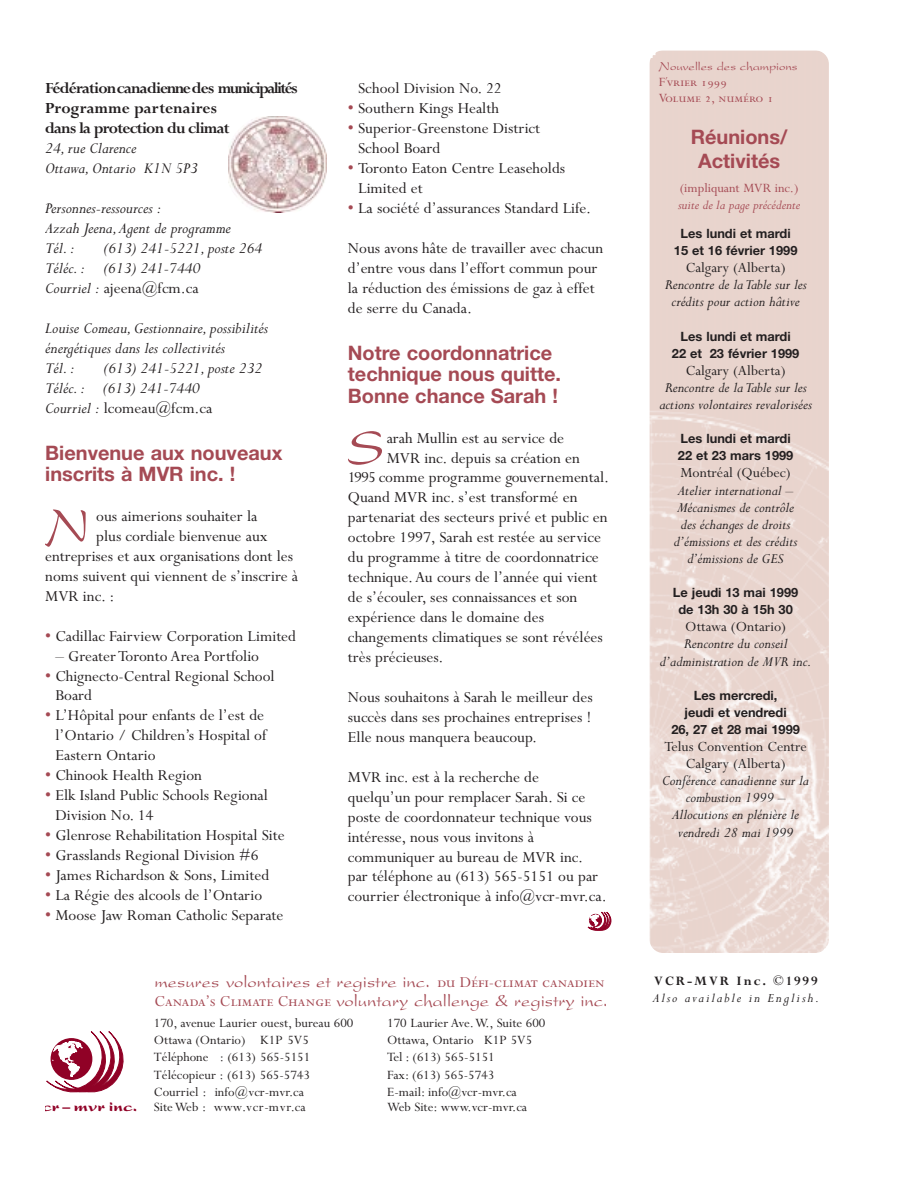
<style>
.page{position:relative;width:918px;height:1188px;background:#fff}
.page>*{position:absolute;margin:0;border:0;box-sizing:border-box;transform-origin:0 0}
.t1{font:50.25px "Present";color:#a54a54}
.t2{font:700 19.95px/21.3px "Helvetica Neue";color:#a54a54}
.t3{font:18.6px/18.5px "Present";color:#a54a54}
.t4{font:17.1px/20px "Perpetua";color:#231f20}
.t5{font:italic 17.1px/20px "Perpetua";color:#231f20}
.t6{font:700 17.1px/20px "Perpetua";letter-spacing:-.045em;color:#231f20}
.t7{font:italic 15.6px/17.1px "Perpetua";color:#231f20;text-align:center}
.t8{font:15.6px/17.1px "Perpetua";color:#231f20;text-align:center}
.t9{font:900 15.6px "Present";color:#900126}
.t10{font:14.25px/17.1px "Perpetua";color:#231f20}
.t11{font:14.25px/15.8px "Perpetua SC";color:#a54a54}
.t12{font:italic 14.25px "Perpetua";color:#a54a54}
.t13{font:italic 14.25px "Perpetua";letter-spacing:.135em;color:#231f20}
.t14{font:14.25px "Perpetua";color:#a54a54}
.t15{font:700 14.25px "Perpetua";letter-spacing:.135em;color:#231f20}
.t16{font:700 12.9px/17.1px "Helvetica Neue";color:#231f20;text-align:center}
.t17{font:12.9px "Present";color:#a54a54}
.s1{font-style:normal}
.s2{font-weight:700;color:#a54a54}
.s3{font-family:"Perpetua SC";font-size:17.1px}
</style>
<div class="page">
<svg style="left:588px;top:912px;width:24px;height:19px"></svg>
<img style="left:649px;top:50px;width:180px;height:903px;border-radius:14px">
<svg style="left:46px;top:1031px;width:78px;height:62px"></svg>
<svg style="left:225px;top:113px;width:103px;height:103px"></svg>
<img style="left:229px;top:116px;width:97px;height:97px">
<p class="t6" style="left:45px;top:81px;width:254px">Fédérationcanadiennedes municipalités<br>Programme partenaires<br>dans la protection du climat</p>
<p class="t5" style="left:45px;top:140px;width:154px">24, rue Clarence<br>Ottawa, Ontario K1N 5P3</p>
<p class="t5" style="left:45px;top:200px;width:187px">Personnes-ressources :<br>Azzah Jeena,Agent de programme<br>Tél. :</p>
<p class="t5" style="left:45px;top:240px;width:219px;text-indent:59px">(613) 241-5221, poste 264<br>Téléc. : (613) 241-7440<br>Courriel : <span class="s1">ajeena@fcm.ca</span></p>
<p class="t5" style="left:45px;top:320px;width:225px">Louise Comeau, Gestionnaire, possibilités énergétiques dans les collectivités<br>Tél. :</p>
<p class="t5" style="left:45px;top:360px;width:219px;text-indent:59px">(613) 241-5221, poste 232<br>Téléc. : (613) 241-7440<br>Courriel : <span class="s1">lcomeau@fcm.ca</span></p>
<p class="t2" style="left:45px;top:444px;width:239px">Bienvenue aux nouveaux inscrits à MVR inc. !</p>
<h1 class="t1" style="left:46px;top:507px;width:46px">N</h1>
<p class="t4" style="left:96px;top:508px;width:163px">ous aimerions souhaiter la</p>
<p class="t4" style="left:96px;top:528px;width:173px">plus cordiale bienvenue aux</p>
<p class="t4" style="left:45px;top:548px;width:250px">entreprises et aux organisations dont les</p>
<p class="t4" style="left:45px;top:568px;width:254px">noms suivent qui viennent de s’inscrire à</p>
<p class="t4" style="left:45px;top:588px;width:71px">MVR inc. :</p>
<p class="t4" style="left:45px;top:628px;width:252px"><span class="s2">•</span> Cadillac Fairview Corporation Limited</p>
<p class="t4" style="left:55px;top:648px;width:205px">– Greater Toronto Area Portfolio</p>
<p class="t4" style="left:55px;top:668px;width:221px;text-indent:-10px"><span class="s2">•</span> Chignecto-Central Regional School<br>Board</p>
<p class="t4" style="left:55px;top:708px;width:213px;text-indent:-10px"><span class="s2">•</span> L’Hôpital pour enfants de l’est de l’Ontario / Children’s Hospital of<br>Eastern Ontario</p>
<p class="t4" style="left:45px;top:767px;width:158px"><span class="s2">•</span> Chinook Health Region</p>
<p class="t4" style="left:55px;top:787px;width:214px;text-indent:-10px"><span class="s2">•</span> Elk Island Public Schools Regional<br>Division No. 14</p>
<p class="t4" style="left:45px;top:827px;width:241px"><span class="s2">•</span> Glenrose Rehabilitation Hospital Site</p>
<p class="t4" style="left:45px;top:847px;width:215px"><span class="s2">•</span> Grasslands Regional Division #6</p>
<p class="t4" style="left:45px;top:867px;width:226px"><span class="s2">•</span> James Richardson &amp; Sons, Limited</p>
<p class="t4" style="left:45px;top:887px;width:219px"><span class="s2">•</span> La Régie des alcools de l’Ontario</p>
<p class="t4" style="left:45px;top:907px;width:240px"><span class="s2">•</span> Moose Jaw Roman Catholic Separate</p>
<p class="t4" style="left:358px;top:81px;width:145px">School Division No. 22</p>
<p class="t4" style="left:348px;top:101px;width:153px"><span class="s2">•</span> Southern Kings Health</p>
<p class="t4" style="left:358px;top:121px;width:184px;text-indent:-10px"><span class="s2">•</span> Superior-Greenstone District<br>School Board</p>
<p class="t4" style="left:358px;top:160px;width:209px;text-indent:-10px"><span class="s2">•</span> Toronto Eaton Centre Leaseholds<br>Limited et</p>
<p class="t4" style="left:348px;top:200px;width:245px"><span class="s2">•</span> La société d’assurances Standard Life.</p>
<p class="t4" style="left:348px;top:240px;width:257px">Nous avons hâte de travailler avec chacun d’entre vous dans l’effort commun pour la réduction des émissions de gaz à effet de serre du Canada.</p>
<p class="t2" style="left:348px;top:344px;width:215px">Notre coordonnatrice technique nous quitte.<br>Bonne chance Sarah !</p>
<h1 class="t1" style="left:348px;top:429px;width:38px">S</h1>
<p class="t4" style="left:387px;top:430px;width:179px">arah Mullin est au service de</p>
<p class="t4" style="left:387px;top:450px;width:195px">MVR inc. depuis sa création en</p>
<p class="t4" style="left:348px;top:470px;width:263px">1995 comme programme gouvernemental.</p>
<p class="t4" style="left:348px;top:490px;width:231px">Quand MVR inc. s’est transformé en</p>
<p class="t4" style="left:348px;top:510px;width:261px">partenariat des secteurs privé et public en</p>
<p class="t4" style="left:348px;top:529px;width:255px">octobre 1997, Sarah est restée au service</p>
<p class="t4" style="left:348px;top:549px;width:253px">du programme à titre de coordonnatrice</p>
<p class="t4" style="left:348px;top:569px;width:251px">technique. Au cours de l’année qui vient</p>
<p class="t4" style="left:348px;top:589px;width:231px">de s’écouler, ses connaissances et son</p>
<p class="t4" style="left:348px;top:609px;width:198px">expérience dans le domaine des</p>
<p class="t4" style="left:348px;top:629px;width:257px">changements climatiques se sont révélées</p>
<p class="t4" style="left:348px;top:649px;width:97px">très précieuses.</p>
<p class="t4" style="left:348px;top:689px;width:246px;text-align:justify">Nous souhaitons à Sarah le meilleur des succès dans ses prochaines entreprises !<br>Elle nous manquera beaucoup.</p>
<p class="t4" style="left:348px;top:769px;width:260px">MVR inc. est à la recherche de<br>quelqu’un pour remplacer Sarah. Si ce poste de coordonnateur technique vous intéresse, nous vous invitons à communiquer au bureau de MVR inc. par téléphone au (613) 565-5151 ou par courrier électronique à info@vcr-mvr.ca.</p>
<p class="t9" style="left:42px;top:1101px;width:97px">cr – mvr inc.</p>
<p class="t3" style="left:154px;top:974px;width:455px">mesures volontaires et registre inc. <span class="s3">du Défi-climat canadien<br>Canada’s Climate Change</span> voluntary challenge &amp; registry inc.</p>
<p class="t10" style="left:154px;top:1016px;width:201px">170, avenue Laurier ouest, bureau 600<br>Ottawa (Ontario) K1P 5V5<br>Téléphone : (613) 565-5151<br>Télécopieur : (613) 565-5743<br>Courriel : info@vcr-mvr.ca</p>
<p class="t10" style="left:154px;top:1100px;width:153px">Site Web : www.vcr-mvr.ca</p>
<p class="t10" style="left:387px;top:1016px;width:160px">170 Laurier Ave.W., Suite 600<br>Ottawa, Ontario K1P 5V5<br>Tel : (613) 565-5151<br>Fax: (613) 565-5743<br>E-mail: info@vcr-mvr.ca</p>
<p class="t10" style="left:387px;top:1100px;width:141px">Web Site: www.vcr-mvr.ca</p>
<p class="t17" style="left:659px;top:62px;width:140px">Nouvelles des champions</p>
<p class="t11" style="left:659px;top:76px;width:116px">F´vrier 1999<br>Volume 2, numéro 1</p>
<p class="t2" style="left:691px;top:127px;width:98px;line-height:24px;text-align:center">Réunions/<br>Activités</p>
<p class="t14" style="left:680px;top:183px;width:120px">(impliquant MVR inc.)</p>
<p class="t12" style="left:678px;top:200px;width:124px">suite de la page précédente</p>
<p class="t16" style="left:674px;top:226px;width:125px">Les lundi et mardi<br>15 et 16 février 1999</p>
<p class="t8" style="left:686px;top:261px;width:101px">Calgary (Alberta)</p>
<p class="t7" style="left:665px;top:278px;width:143px">Rencontre de la Table sur les crédits pour action hâtive</p>
<p class="t16" style="left:672px;top:329px;width:129px">Les lundi et mardi<br>22 et 23 février 1999</p>
<p class="t8" style="left:686px;top:364px;width:101px">Calgary (Alberta)</p>
<p class="t7" style="left:659px;top:381px;width:154px">Rencontre de la Table sur les actions volontaires revalorisées</p>
<p class="t16" style="left:678px;top:431px;width:117px;text-align:left">Les lundi et mardi<br>22 et 23 mars 1999</p>
<p class="t8" style="left:681px;top:466px;width:112px">Montréal (Québec)</p>
<p class="t7" style="left:674px;top:483px;width:125px">Atelier international –<br>Mécanismes de contrôle des échanges de droits d’émissions et des crédits d’émissions de GES</p>
<p class="t16" style="left:673px;top:585px;width:127px">Le jeudi 13 mai 1999 de 13h 30 à 15h 30</p>
<p class="t8" style="left:685px;top:620px;width:102px">Ottawa (Ontario)</p>
<p class="t7" style="left:660px;top:637px;width:153px">Rencontre du conseil d’administration de MVR inc.</p>
<p class="t16" style="left:671px;top:688px;width:130px">Les mercredi,<br>jeudi et vendredi<br>26, 27 et 28 mai 1999</p>
<p class="t8" style="left:665px;top:740px;width:144px">Telus Convention Centre<br>Calgary (Alberta)</p>
<p class="t7" style="left:662px;top:774px;width:148px">Conférence canadienne sur la combustion 1999 –<br>Allocutions en plénière le vendredi 28 mai 1999</p>
<p class="t15" style="left:654px;top:976px;width:165px">VCR-MVR Inc. ©1999</p>
<p class="t13" style="left:653px;top:993px;width:168px">Also available in English.</p>
</div>
